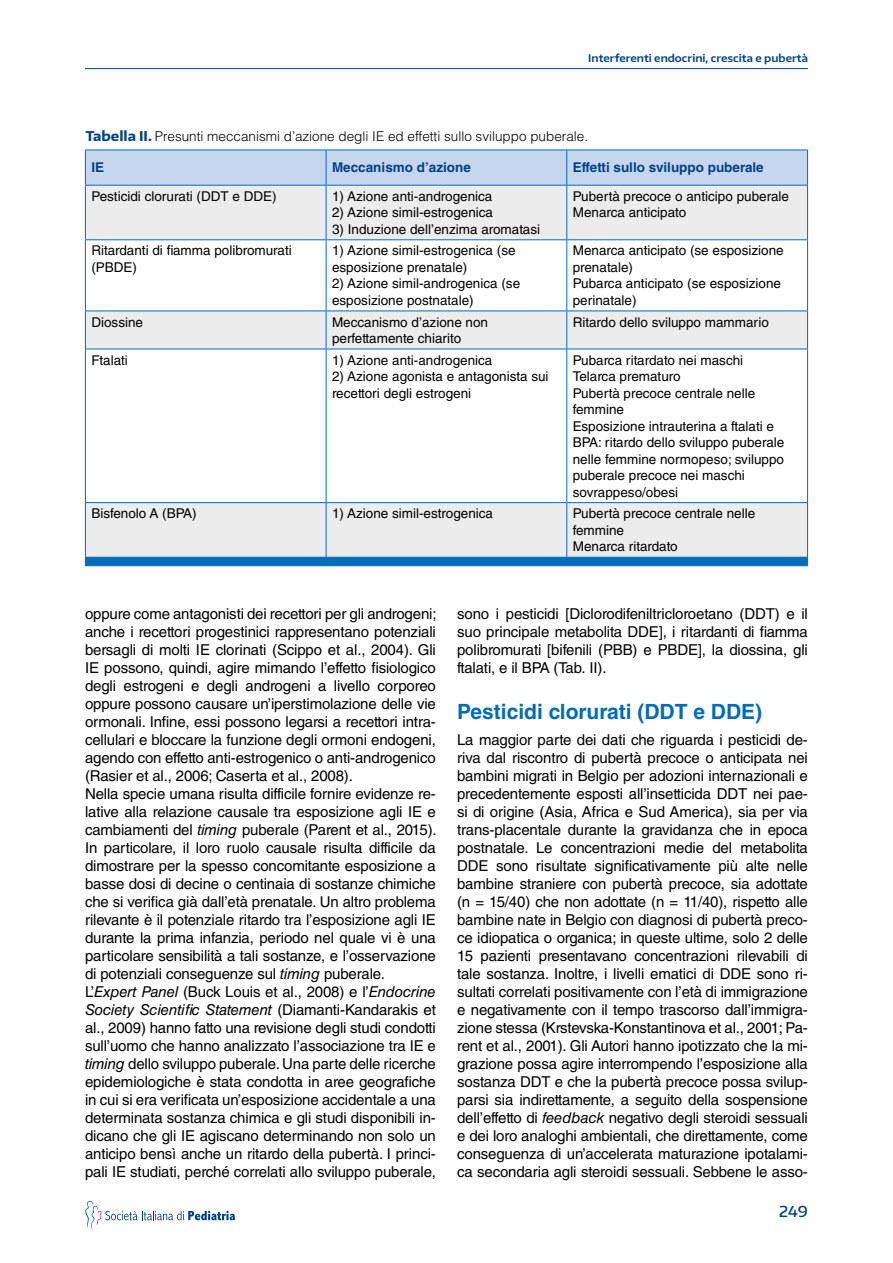
<style>
.page{position:relative;width:893px;height:1263px;background:#fff}
.page>*{position:absolute;margin:0;border:0;box-sizing:border-box;transform-origin:0 0}
._06_PARAGRAFO{font:700 21px "Helvetica LT Std";color:#006db8}
._00_TESTO_base{font:15px/18px "Helvetica LT Std";letter-spacing:-.01em;color:#000;text-align:justify}
.t1{font:500 15px "Encode Sans Wide";color:#004188}
.C_Tabella_TESTO{font:13.5px/16.5px "Helvetica LT Std";color:#000}
.A_Tabella_DIDA{font:300 13.5px "Helvetica LT Std";color:#000}
.B_Tabella_INTESTAZIO{font:700 13.5px "Helvetica LT Std";color:#004188}
.t2{font:600 10.5px "Encode Sans Wide";color:#004188}
.s1{font-family:"Encode Sans Wide";font-weight:700;color:#004188}
.s2{font-style:italic}
</style>
<div class="page">
<hr style="left:85px;top:68px;width:723px;height:1px;background:#004188">
<svg style="left:85px;top:1201px;width:150px;height:30px"></svg>
<div style="left:86px;top:151px;width:721px;height:34px;background:#c7d6ef"></div>
<div style="left:86px;top:186px;width:721px;height:371px;background:#ececec"></div>
<svg style="left:86px;top:240px;width:721px;height:262px"></svg>
<hr style="left:326px;top:150px;width:1px;height:35px;background:#006db8">
<hr style="left:566px;top:150px;width:1px;height:35px;background:#006db8">
<hr style="left:326px;top:186px;width:1px;height:53px;background:#006db8">
<hr style="left:566px;top:186px;width:1px;height:53px;background:#006db8">
<hr style="left:85px;top:239px;width:241px;height:1px;background:#006db8">
<hr style="left:326px;top:239px;width:241px;height:1px;background:#006db8">
<hr style="left:326px;top:240px;width:1px;height:70px;background:#006db8">
<hr style="left:567px;top:239px;width:241px;height:1px;background:#006db8">
<hr style="left:566px;top:240px;width:1px;height:70px;background:#006db8">
<hr style="left:85px;top:310px;width:241px;height:1px;background:#006db8">
<hr style="left:326px;top:310px;width:241px;height:1px;background:#006db8">
<hr style="left:326px;top:311px;width:1px;height:38px;background:#006db8">
<hr style="left:567px;top:310px;width:241px;height:1px;background:#006db8">
<hr style="left:566px;top:311px;width:1px;height:38px;background:#006db8">
<hr style="left:85px;top:349px;width:241px;height:1px;background:#006db8">
<hr style="left:326px;top:349px;width:241px;height:1px;background:#006db8">
<hr style="left:326px;top:349px;width:1px;height:153px;background:#006db8">
<hr style="left:567px;top:349px;width:241px;height:1px;background:#006db8">
<hr style="left:566px;top:349px;width:1px;height:153px;background:#006db8">
<hr style="left:85px;top:502px;width:241px;height:1px;background:#006db8">
<hr style="left:326px;top:502px;width:241px;height:1px;background:#006db8">
<hr style="left:326px;top:503px;width:1px;height:54px;background:#006db8">
<hr style="left:567px;top:502px;width:241px;height:1px;background:#006db8">
<hr style="left:566px;top:503px;width:1px;height:54px;background:#006db8">
<hr style="left:85px;top:186px;width:1px;height:53px;background:#006db8">
<hr style="left:807px;top:186px;width:1px;height:53px;background:#006db8">
<hr style="left:85px;top:240px;width:1px;height:70px;background:#006db8">
<hr style="left:807px;top:240px;width:1px;height:70px;background:#006db8">
<hr style="left:85px;top:311px;width:1px;height:38px;background:#006db8">
<hr style="left:807px;top:311px;width:1px;height:38px;background:#006db8">
<hr style="left:85px;top:349px;width:1px;height:153px;background:#006db8">
<hr style="left:807px;top:349px;width:1px;height:153px;background:#006db8">
<hr style="left:85px;top:503px;width:1px;height:54px;background:#006db8">
<hr style="left:807px;top:503px;width:1px;height:54px;background:#006db8">
<svg style="left:85px;top:557px;width:723px;height:8px;background:#016eb8"></svg>
<hr style="left:85px;top:565px;width:241px;height:1px;background:#006db8">
<hr style="left:326px;top:565px;width:241px;height:1px;background:#006db8">
<hr style="left:567px;top:565px;width:241px;height:1px;background:#006db8">
<hr style="left:85px;top:150px;width:1px;height:35px;background:#006db8">
<hr style="left:807px;top:150px;width:1px;height:35px;background:#006db8">
<hr style="left:85px;top:185px;width:241px;height:1px;background:#006db8">
<hr style="left:326px;top:185px;width:241px;height:1px;background:#006db8">
<hr style="left:567px;top:185px;width:241px;height:1px;background:#006db8">
<hr style="left:85px;top:150px;width:241px;height:1px;background:#006db8">
<hr style="left:326px;top:150px;width:241px;height:1px;background:#006db8">
<hr style="left:567px;top:150px;width:241px;height:1px;background:#006db8">
<p class="t2" style="left:588px;top:51px;width:221px">Interferenti endocrini, crescita e pubertà</p>
<p class="A_Tabella_DIDA" style="left:85px;top:128px;width:504px"><span class="s1">Tabella II.</span> Presunti meccanismi d’azione degli IE ed effetti sullo sviluppo puberale.</p>
<p class="B_Tabella_INTESTAZIO" style="left:91px;top:159px;width:14px">IE</p>
<p class="B_Tabella_INTESTAZIO" style="left:332px;top:159px;width:140px">Meccanismo d’azione</p>
<p class="B_Tabella_INTESTAZIO" style="left:573px;top:159px;width:193px">Effetti sullo sviluppo puberale</p>
<p class="C_Tabella_TESTO" style="left:91px;top:188px;width:187px">Pesticidi clorurati (DDT e DDE)</p>
<p class="C_Tabella_TESTO" style="left:332px;top:188px;width:162px">1) Azione anti-androgenica</p>
<p class="C_Tabella_TESTO" style="left:332px;top:204px;width:163px">2) Azione simil-estrogenica</p>
<p class="C_Tabella_TESTO" style="left:332px;top:221px;width:210px">3) Induzione dell’enzima aromatasi</p>
<p class="C_Tabella_TESTO" style="left:573px;top:188px;width:218px">Pubertà precoce o anticipo puberale</p>
<p class="C_Tabella_TESTO" style="left:573px;top:204px;width:115px">Menarca anticipato</p>
<p class="C_Tabella_TESTO" style="left:91px;top:242px;width:202px">Ritardanti di fiamma polibromurati (PBDE)</p>
<p class="C_Tabella_TESTO" style="left:332px;top:242px;width:185px">1) Azione simil-estrogenica (se esposizione prenatale)</p>
<p class="C_Tabella_TESTO" style="left:332px;top:275px;width:190px">2) Azione simil-androgenica (se esposizione postnatale)</p>
<p class="C_Tabella_TESTO" style="left:573px;top:242px;width:213px">Menarca anticipato (se esposizione prenatale)</p>
<p class="C_Tabella_TESTO" style="left:573px;top:275px;width:210px">Pubarca anticipato (se esposizione perinatale)</p>
<p class="C_Tabella_TESTO" style="left:91px;top:313px;width:53px">Diossine</p>
<p class="C_Tabella_TESTO" style="left:332px;top:313px;width:158px">Meccanismo d’azione non perfettamente chiarito</p>
<p class="C_Tabella_TESTO" style="left:573px;top:313px;width:198px">Ritardo dello sviluppo mammario</p>
<p class="C_Tabella_TESTO" style="left:91px;top:352px;width:38px">Ftalati</p>
<p class="C_Tabella_TESTO" style="left:332px;top:352px;width:162px">1) Azione anti-androgenica</p>
<p class="C_Tabella_TESTO" style="left:332px;top:368px;width:218px">2) Azione agonista e antagonista sui recettori degli estrogeni</p>
<p class="C_Tabella_TESTO" style="left:573px;top:352px;width:172px">Pubarca ritardato nei maschi</p>
<p class="C_Tabella_TESTO" style="left:573px;top:368px;width:109px">Telarca prematuro</p>
<p class="C_Tabella_TESTO" style="left:573px;top:385px;width:184px">Pubertà precoce centrale nelle femmine</p>
<p class="C_Tabella_TESTO" style="left:573px;top:418px;width:213px">Esposizione intrauterina a ftalati e<br>BPA: ritardo dello sviluppo puberale nelle femmine normopeso; sviluppo puberale precoce nei maschi sovrappeso/obesi</p>
<p class="C_Tabella_TESTO" style="left:91px;top:505px;width:107px">Bisfenolo A (BPA)</p>
<p class="C_Tabella_TESTO" style="left:332px;top:505px;width:163px">1) Azione simil-estrogenica</p>
<p class="C_Tabella_TESTO" style="left:573px;top:505px;width:184px">Pubertà precoce centrale nelle femmine</p>
<p class="C_Tabella_TESTO" style="left:573px;top:538px;width:107px">Menarca ritardato</p>
<p class="_00_TESTO_base" style="left:85px;top:605px;width:353px">oppure come antagonisti dei recettori per gli androgeni; anche i recettori progestinici rappresentano potenziali bersagli di molti IE clorinati (Scippo et al., 2004). Gli IE possono, quindi, agire mimando l’effetto fisiologico degli estrogeni e degli androgeni a livello corporeo oppure possono causare un’iperstimolazione delle vie ormonali. Infine, essi possono legarsi a recettori intra&shy;cellulari e bloccare la funzione degli ormoni endogeni, agendo con effetto anti-estrogenico o anti-androgenico (Rasier et al., 2006; Caserta et al., 2008).</p>
<p class="_00_TESTO_base" style="left:85px;top:785px;width:353px">Nella specie umana risulta difficile fornire evidenze re&shy;lative alla relazione causale tra esposizione agli IE e cambiamenti del <span class="s2">timing</span> puberale (Parent et al., 2015).<br>In particolare, il loro ruolo causale risulta difficile da dimostrare per la spesso concomitante esposizione a basse dosi di decine o centinaia di sostanze chimiche che si verifica già dall’età prenatale. Un altro problema rilevante è il potenziale ritardo tra l’esposizione agli IE durante la prima infanzia, periodo nel quale vi è una particolare sensibilità a tali sostanze, e l’osservazione di potenziali conseguenze sul <span class="s2">timing</span> puberale.</p>
<p class="_00_TESTO_base" style="left:85px;top:983px;width:352px">L’<span class="s2">Expert Panel</span> (Buck Louis et al., 2008) e l’<span class="s2">Endocrine Society Scientific Statement</span> (Diamanti-Kandarakis et al., 2009) hanno fatto una revisione degli studi condotti sull’uomo che hanno analizzato l’associazione tra IE e <span class="s2">timing</span> dello sviluppo puberale. Una parte delle ricerche epidemiologiche è stata condotta in aree geografiche in cui si era verificata un’esposizione accidentale a una determinata sostanza chimica e gli studi disponibili in&shy;dicano che gli IE agiscano determinando non solo un anticipo bensì anche un ritardo della pubertà. I princi&shy;pali IE studiati, perché correlati allo sviluppo puberale,</p>
<p class="_00_TESTO_base" style="left:457px;top:605px;width:352px">sono i pesticidi [Diclorodifeniltricloroetano (DDT) e il suo principale metabolita DDE], i ritardanti di fiamma polibromurati [bifenili (PBB) e PBDE], la diossina, gli ftalati, e il BPA (Tab. II).</p>
<p class="_06_PARAGRAFO" style="left:457px;top:698px;width:307px">Pesticidi clorurati (DDT e DDE)</p>
<p class="_00_TESTO_base" style="left:457px;top:731px;width:352px">La maggior parte dei dati che riguarda i pesticidi de&shy;riva dal riscontro di pubertà precoce o anticipata nei bambini migrati in Belgio per adozioni internazionali e precedentemente esposti all’insetticida DDT nei pae&shy;si di origine (Asia, Africa e Sud America), sia per via trans-placentale durante la gravidanza che in epoca postnatale. Le concentrazioni medie del metabolita DDE sono risultate significativamente più alte nelle bambine straniere con pubertà precoce, sia adottate (n = 15/40) che non adottate (n = 11/40), rispetto alle bambine nate in Belgio con diagnosi di pubertà preco&shy;ce idiopatica o organica; in queste ultime, solo 2 delle 15 pazienti presentavano concentrazioni rilevabili di tale sostanza. Inoltre, i livelli ematici di DDE sono ri&shy;sultati correlati positivamente con l’età di immigrazione e negativamente con il tempo trascorso dall’immigra&shy;zione stessa (Krstevska-Konstantinova et al., 2001; Pa&shy;rent et al., 2001). Gli Autori hanno ipotizzato che la mi&shy;grazione possa agire interrompendo l’esposizione alla sostanza DDT e che la pubertà precoce possa svilup&shy;parsi sia indirettamente, a seguito della sospensione dell’effetto di <span class="s2">feedback</span> negativo degli steroidi sessuali e dei loro analoghi ambientali, che direttamente, come conseguenza di un’accelerata maturazione ipotalami&shy;ca secondaria agli steroidi sessuali. Sebbene le asso-</p>
<p class="t1" style="left:779px;top:1202px;width:30px">249</p>
</div>
